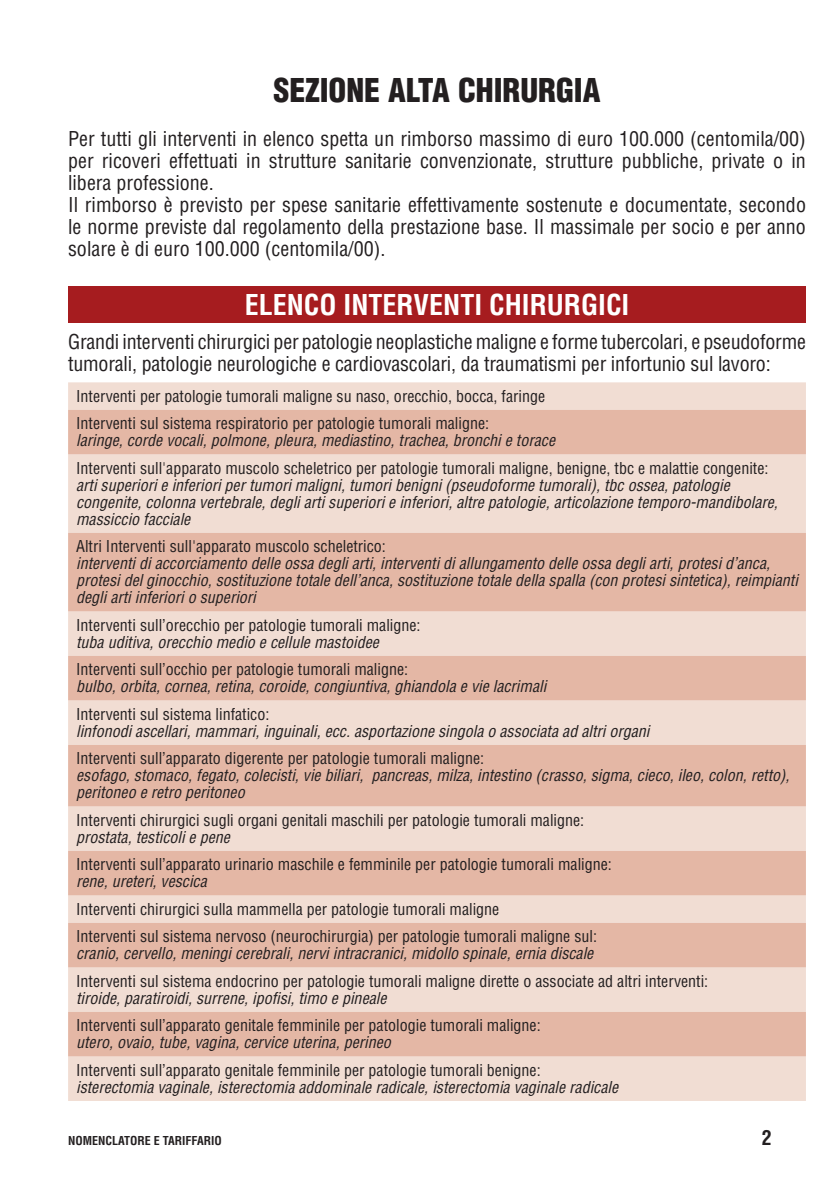
<style>
.page{position:relative;width:840px;height:1191px;background:#fff}
.page>*{position:absolute;margin:0;border:0;box-sizing:border-box;transform-origin:0 0}
.t1{font:900 condensed 32px "Helvetica LT Std";color:#231f20}
.t2{font:700 condensed 28px "Helvetica LT Std";color:#fff}
.t3{font:condensed 20px/22px "Helvetica LT Std";color:#231f20}
.t4{font:700 condensed 20px "Helvetica LT Std";color:#231f20}
.t5{font:italic condensed 16px/17px "Helvetica LT Std";color:#231f20}
.t6{font:condensed 16px/27.4px "Helvetica LT Std";color:#231f20}
.t7{font:700 condensed 12px "Helvetica LT Std";color:#231f20}
</style>
<div class="page">
<div style="left:68px;top:286px;width:737px;height:37px;background:#a61c1f"></div>
<div style="left:68px;top:382px;width:737px;height:719px;background:#f1ddd3"></div>
<svg style="left:68px;top:410px;width:737px;height:646px;fill:#e4b7a5"></svg>
<h1 class="t1" style="left:273px;top:70px;width:328px">SEZIONE ALTA CHIRURGIA</h1>
<p class="t3" style="left:68px;top:128px;width:739px">Per tutti gli interventi in elenco spetta un rimborso massimo di euro 100.000 (centomila/00) per ricoveri effettuati in strutture sanitarie convenzionate, strutture pubbliche, private o in libera professione.<br>Il rimborso è previsto per spese sanitarie effettivamente sostenute e documentate, secondo le norme previste dal regolamento della prestazione base. Il massimale per socio e per anno solare è di euro 100.000 (centomila/00).</p>
<h2 class="t2" style="left:244px;top:287px;width:386px">ELENCO INTERVENTI CHIRURGICI</h2>
<p class="t3" style="left:68px;top:330px;width:739px">Grandi interventi chirurgici per patologie neoplastiche maligne e forme tubercolari, e pseudoforme tumorali, patologie neurologiche e cardiovascolari, da traumatismi per infortunio sul lavoro:</p>
<p class="t6" style="left:76px;top:382px;width:470px">Interventi per patologie tumorali maligne su naso, orecchio, bocca, faringe<br>Interventi sul sistema respiratorio per patologie tumorali maligne:</p>
<p class="t5" style="left:76px;top:432px;width:480px">laringe, corde vocali, polmone, pleura, mediastino, trachea, bronchi e torace</p>
<p class="t6" style="left:76px;top:454px;width:693px">Interventi sull'apparato muscolo scheletrico per patologie tumorali maligne, benigne, tbc e malattie congenite:</p>
<p class="t5" style="left:76px;top:477px;width:703px">arti superiori e inferiori per tumori maligni, tumori benigni (pseudoforme tumorali), tbc ossea, patologie congenite, colonna vertebrale, degli arti superiori e inferiori, altre patologie, articolazione temporo-mandibolare, massiccio facciale</p>
<p class="t6" style="left:76px;top:533px;width:311px">Altri Interventi sull'apparato muscolo scheletrico:</p>
<p class="t5" style="left:76px;top:555px;width:723px">interventi di accorciamento delle ossa degli arti, interventi di allungamento delle ossa degli arti, protesi d’anca, protesi del ginocchio, sostituzione totale dell’anca, sostituzione totale della spalla (con protesi sintetica), reimpianti degli arti inferiori o superiori</p>
<p class="t6" style="left:76px;top:611px;width:346px">Interventi sull’orecchio per patologie tumorali maligne:</p>
<p class="t5" style="left:76px;top:633px;width:304px">tuba uditiva, orecchio medio e cellule mastoidee</p>
<p class="t6" style="left:76px;top:655px;width:333px">Interventi sull’occhio per patologie tumorali maligne:</p>
<p class="t5" style="left:76px;top:678px;width:471px">bulbo, orbita, cornea, retina, coroide, congiuntiva, ghiandola e vie lacrimali</p>
<p class="t6" style="left:76px;top:700px;width:195px">Interventi sul sistema linfatico:</p>
<p class="t5" style="left:76px;top:722px;width:574px">linfonodi ascellari, mammari, inguinali, ecc. asportazione singola o associata ad altri organi</p>
<p class="t6" style="left:76px;top:744px;width:409px">Interventi sull’apparato digerente per patologie tumorali maligne:</p>
<p class="t5" style="left:76px;top:767px;width:714px">esofago, stomaco, fegato, colecisti, vie biliari, pancreas, milza, intestino (crasso, sigma, cieco, ileo, colon, retto), peritoneo e retro peritoneo</p>
<p class="t6" style="left:76px;top:806px;width:509px">Interventi chirurgici sugli organi genitali maschili per patologie tumorali maligne:</p>
<p class="t5" style="left:76px;top:828px;width:155px">prostata, testicoli e pene</p>
<p class="t6" style="left:76px;top:850px;width:537px">Interventi sull’apparato urinario maschile e femminile per patologie tumorali maligne:</p>
<p class="t5" style="left:76px;top:873px;width:132px">rene, ureteri, vescica</p>
<p class="t6" style="left:76px;top:895px;width:522px">Interventi chirurgici sulla mammella per patologie tumorali maligne<br>Interventi sul sistema nervoso (neurochirurgia) per patologie tumorali maligne sul:</p>
<p class="t5" style="left:76px;top:945px;width:518px">cranio, cervello, meningi cerebrali, nervi intracranici, midollo spinale, ernia discale</p>
<p class="t6" style="left:76px;top:967px;width:633px">Interventi sul sistema endocrino per patologie tumorali maligne dirette o associate ad altri interventi:</p>
<p class="t5" style="left:76px;top:989px;width:312px">tiroide, paratiroidi, surrene, ipofisi, timo e pineale</p>
<p class="t6" style="left:76px;top:1011px;width:466px">Interventi sull’apparato genitale femminile per patologie tumorali maligne:</p>
<p class="t5" style="left:76px;top:1034px;width:316px">utero, ovaio, tube, vagina, cervice uterina, perineo</p>
<p class="t6" style="left:76px;top:1056px;width:466px">Interventi sull’apparato genitale femminile per patologie tumorali benigne:</p>
<p class="t5" style="left:76px;top:1078px;width:543px">isterectomia vaginale, isterectomia addominale radicale, isterectomia vaginale radicale</p>
<p class="t7" style="left:68px;top:1132px;width:155px">NOMENCLATORE E TARIFFARIO</p>
<p class="t4" style="left:761px;top:1125px;width:11px">2</p>
</div>
